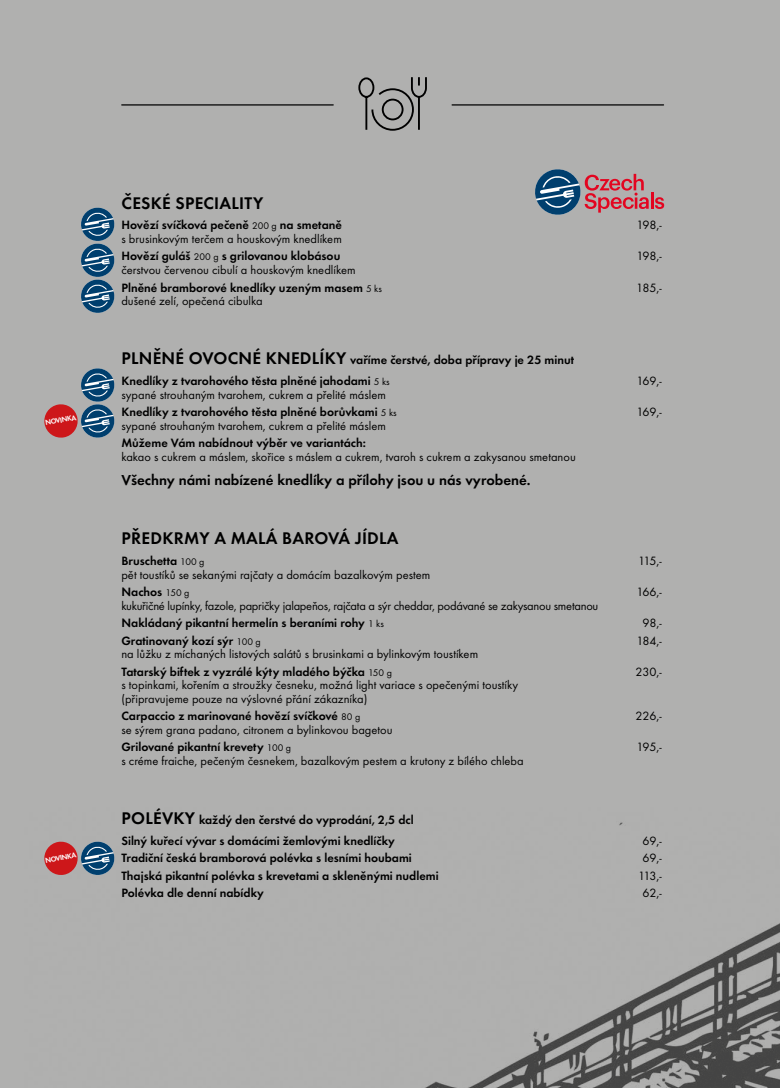
<style>
.page{position:relative;width:780px;height:1088px;background:#b0b0af}
.page>*{position:absolute;margin:0;border:0;box-sizing:border-box;transform-origin:0 0}
.t1{font:600 17.5px "Futura TOT";letter-spacing:.015em;color:#000}
.t2{font:600 15px "Futura TOT";color:#000}
.t3{font:12.5px/17.2px "Futura TOT";color:#000}
.t4{font:600 12.5px/20.9px "Futura TOT";color:#000}
.t5{font:12.5px/17.2px "Futura TOT";letter-spacing:-.02em;color:#000}
.t6{font:600 7.5px "Futura TOT";color:#fff}
.s1{font-weight:400;font-size:10px}
.s2{font-weight:600}
.s3{font-size:10px}
.s4{font-size:17.5px}
</style>
<div class="page">
<img style="left:425px;top:822px;width:355px;height:266px">
<hr style="left:122px;top:104px;width:211px;height:2px;background:#000">
<hr style="left:452px;top:104px;width:211px;height:2px;background:#000">
<svg style="left:81px;top:207px;width:34px;height:106px"></svg>
<svg style="left:44px;top:368px;width:71px;height:70px"></svg>
<svg style="left:44px;top:841px;width:71px;height:34px"></svg>
<svg style="left:358px;top:77px;width:69px;height:54px"></svg>
<div style="left:382px;top:99px;width:21px;height:21px;border:2px solid #000;border-radius:50%"></div>
<hr style="left:650px;top:192px;width:3px;height:17px;background:#e30520">
<svg style="left:655px;top:197px;width:9px;height:12px"></svg>
<svg style="left:535px;top:169px;width:113px;height:46px"></svg>
<p class="t6" style="left:44px;top:418px;width:33px;rotate:-10deg">NOVINKA</p>
<p class="t6" style="left:44px;top:856px;width:33px;rotate:-10deg">NOVINKA</p>
<h1 class="t1" style="left:121px;top:192px;width:143px">ČESKÉ SPECIALITY</h1>
<p class="t4" style="left:121px;top:215px;width:222px">Hovězí svíčková pečeně <span class="s1">200 g</span> na smetaně</p>
<p class="t3" style="left:636px;top:217px;width:27px">198,-</p>
<p class="t3" style="left:121px;top:230px;width:222px">s brusinkovým terčem a houskovým knedlíkem<br><span class="s2">Hovězí guláš</span> <span class="s3">200 g</span> <span class="s2">s grilovanou klobásou</span></p>
<p class="t3" style="left:636px;top:248px;width:27px">198,-</p>
<p class="t3" style="left:121px;top:261px;width:262px">čerstvou červenou cibulí a houskovým knedlíkem<br><span class="s2">Plněné bramborové knedlíky uzeným masem</span> <span class="s3">5 ks</span></p>
<p class="t3" style="left:636px;top:279px;width:27px">185,-</p>
<p class="t3" style="left:121px;top:292px;width:143px">dušené zelí, opečená cibulka</p>
<p class="t4" style="left:121px;top:349px;width:454px"><span class="s4">PLNĚNÉ OVOCNÉ KNEDLÍKY</span> vaříme čerstvé, doba přípravy je 25 minut<br>Knedlíky z tvarohového těsta plněné jahodami <span class="s1">5 ks</span></p>
<p class="t3" style="left:636px;top:372px;width:27px">169,-</p>
<p class="t3" style="left:121px;top:386px;width:277px">sypané strouhaným tvarohem, cukrem a přelité máslem<br><span class="s2">Knedlíky z tvarohového těsta plněné borůvkami</span> <span class="s3">5 ks</span></p>
<p class="t3" style="left:636px;top:403px;width:27px">169,-</p>
<p class="t3" style="left:121px;top:417px;width:266px">sypané strouhaným tvarohem, cukrem a přelité máslem</p>
<p class="t4" style="left:121px;top:432px;width:246px">Můžeme Vám nabídnout výběr ve variantách:</p>
<p class="t3" style="left:121px;top:448px;width:456px">kakao s cukrem a máslem, skořice s máslem a cukrem, tvaroh s cukrem a zakysanou smetanou</p>
<p class="t2" style="left:121px;top:471px;width:410px">Všechny námi nabízené knedlíky a přílohy jsou u nás vyrobené.</p>
<h1 class="t1" style="left:121px;top:528px;width:278px">PŘEDKRMY A MALÁ BAROVÁ JÍDLA</h1>
<p class="t4" style="left:121px;top:550px;width:85px">Bruschetta <span class="s1">100 g</span></p>
<p class="t3" style="left:638px;top:552px;width:25px">115,-</p>
<p class="t3" style="left:121px;top:566px;width:310px">pět toustíků se sekanými rajčaty a domácím bazalkovým pestem<br><span class="s2">Nachos</span> <span class="s3">150 g</span></p>
<p class="t3" style="left:636px;top:583px;width:27px">166,-</p>
<p class="t5" style="left:121px;top:597px;width:478px">kukuřičné lupínky, fazole, papričky jalapeňos, rajčata a sýr cheddar, podávané se zakysanou smetanou<br><span class="s2">Nakládaný pikantní hermelín s beraními rohy</span> <span class="s3">1 ks</span></p>
<p class="t3" style="left:642px;top:614px;width:21px">98,-</p>
<p class="t4" style="left:121px;top:630px;width:141px">Gratinovaný kozí sýr <span class="s1">100 g</span></p>
<p class="t3" style="left:636px;top:632px;width:27px">184,-</p>
<p class="t3" style="left:121px;top:645px;width:358px">na lůžku z míchaných listových salátů s brusinkami a bylinkovým toustíkem<br><span class="s2">Tatarský biftek z vyzrálé kýty mladého býčka</span> <span class="s3">150 g</span></p>
<p class="t3" style="left:635px;top:663px;width:28px">230,-</p>
<p class="t3" style="left:121px;top:678px;width:398px;line-height:13.8px">s topinkami, kořením a stroužky česneku, možná light variace s opečenými toustíky (připravujeme pouze na výslovné přání zákazníka)</p>
<p class="t4" style="left:121px;top:706px;width:240px">Carpaccio z marinované hovězí svíčkové <span class="s1">80 g</span></p>
<p class="t3" style="left:635px;top:707px;width:28px">226,-</p>
<p class="t3" style="left:121px;top:721px;width:273px">se sýrem grana padano, citronem a bylinkovou bagetou<br><span class="s2">Grilované pikantní krevety</span> <span class="s3">100 g</span></p>
<p class="t3" style="left:636px;top:738px;width:27px">195,-</p>
<p class="t3" style="left:121px;top:752px;width:404px">s créme fraiche, pečeným česnekem, bazalkovým pestem a krutony z bílého chleba</p>
<p class="t4" style="left:121px;top:809px;width:294px"><span class="s4">POLÉVKY</span> každý den čerstvé do vyprodání, 2,5 dcl<br>Silný kuřecí vývar s domácími žemlovými knedlíčky</p>
<p class="t3" style="left:642px;top:832px;width:21px">69,-</p>
<p class="t4" style="left:121px;top:847px;width:292px">Tradiční česká bramborová polévka s lesními houbami</p>
<p class="t3" style="left:642px;top:849px;width:21px">69,-</p>
<p class="t4" style="left:121px;top:865px;width:319px">Thajská pikantní polévka s krevetami a skleněnými nudlemi</p>
<p class="t3" style="left:638px;top:867px;width:25px">113,-</p>
<p class="t4" style="left:121px;top:882px;width:144px">Polévka dle denní nabídky</p>
<p class="t3" style="left:642px;top:884px;width:21px">62,-</p>
</div>
